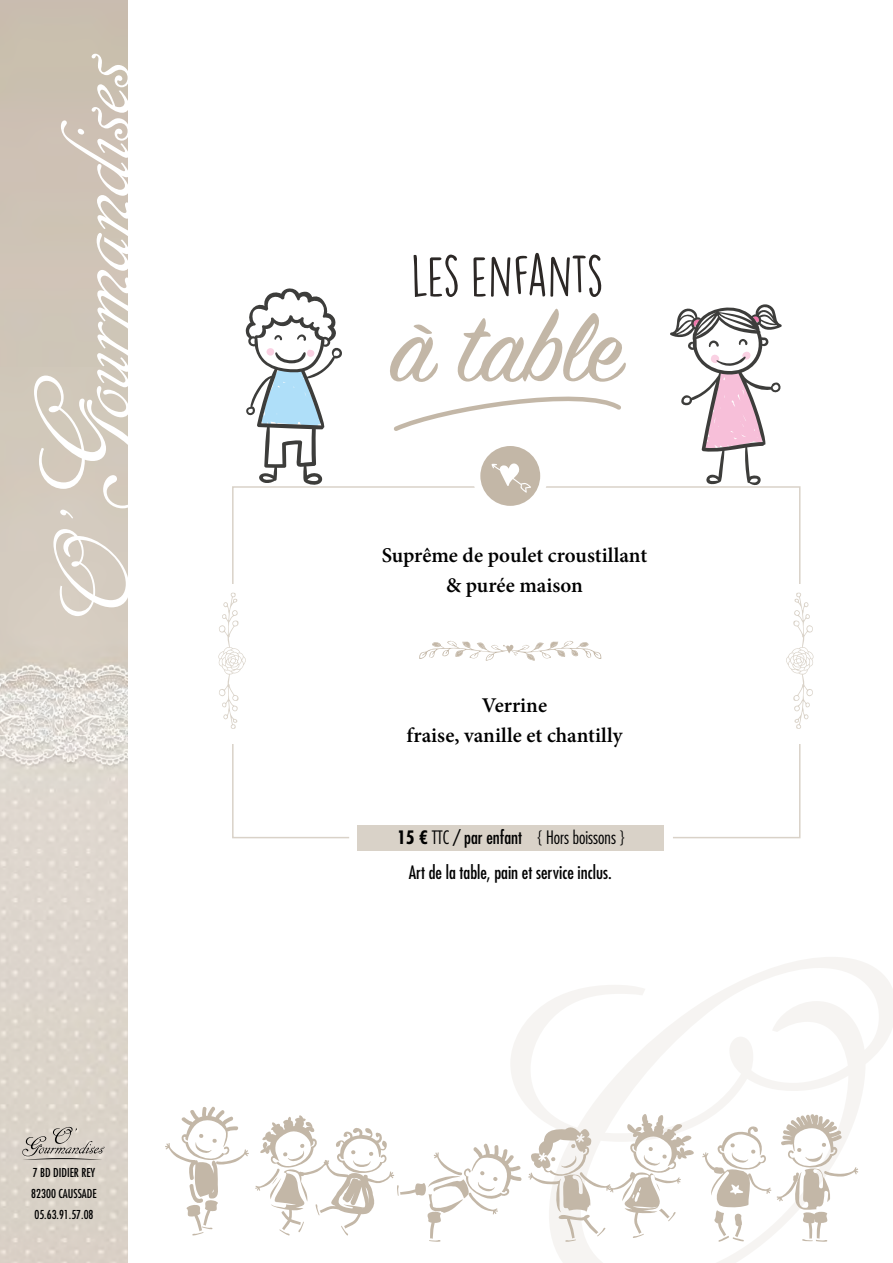
<style>
.page{position:relative;width:893px;height:1263px;background:#fff}
.page>*{position:absolute;margin:0;border:0;box-sizing:border-box;transform-origin:0 0}
.t1{font:108px "Sign Painter House Script";color:#c3b7a7}
.t2{font:52.5px "DK Lemon Yellow Sun";letter-spacing:-.04em;color:#2c2826}
.t3{font:600 21px "Minion Pro";color:#000}
.t4{font:condensed 18px "Futura Std";color:#000}
.t5{font:300 condensed 18px "Futura Std";color:#000}
.t6{font:condensed 12px "Futura Std";color:#000}
.s1{font-weight:700}
.s2{font-weight:400}
</style>
<div class="page">
<img style="left:0;top:0;width:128px;height:1263px">
<svg style="left:53px;top:529px;width:75px;height:87px"></svg>
<svg style="left:34px;top:54px;width:94px;height:464px;background:#d4cbbf"></svg>
<svg style="left:511px;top:957px;width:382px;height:306px"></svg>
<svg style="left:232px;top:486px;width:569px;height:353px"></svg>
<div style="left:213px;top:584px;width:38px;height:160px;background:#fff"></div>
<div style="left:781px;top:584px;width:39px;height:160px;background:#fff"></div>
<div style="left:358px;top:825px;width:306px;height:26px;background:#d9d2c8"></div>
<svg style="left:419px;top:640px;width:182px;height:21px"></svg>
<svg style="left:670px;top:304px;width:112px;height:181px"></svg>
<svg style="left:246px;top:288px;width:96px;height:197px"></svg>
<svg style="left:477px;top:442px;width:67px;height:68px;fill:#c3b7a7"></svg>
<div style="left:473px;top:438px;width:75px;height:75px;border:8px solid #fff;border-radius:50%"></div>
<svg style="left:491px;top:463px;width:40px;height:30px"></svg>
<svg style="left:394px;top:396px;width:227px;height:35px"></svg>
<svg style="left:165px;top:1106px;width:84px;height:129px"></svg>
<svg style="left:702px;top:1113px;width:157px;height:129px"></svg>
<svg style="left:528px;top:1112px;width:168px;height:130px"></svg>
<svg style="left:255px;top:1115px;width:267px;height:127px"></svg>
<svg style="left:786px;top:593px;width:27px;height:136px"></svg>
<svg style="left:218px;top:593px;width:28px;height:136px"></svg>
<svg style="left:22px;top:1127px;width:82px;height:33px;background:#c0bab2"></svg>
<p class="t6" style="left:33px;top:1165px;width:64px">7 BD DIDIER REY</p>
<p class="t6" style="left:31px;top:1186px;width:67px">82300 CAUSSADE</p>
<p class="t6" style="left:34px;top:1207px;width:61px">05.63.91.57.08</p>
<p class="t2" style="left:411px;top:244px;width:194px">LES ENFANTS</p>
<p class="t1" style="left:390px;top:282px;width:234px">à table</p>
<p class="t3" style="left:382px;top:541px;width:267px">Suprême de poulet croustillant</p>
<p class="t3" style="left:446px;top:571px;width:138px">&amp; purée maison</p>
<p class="t3" style="left:482px;top:691px;width:67px">Verrine</p>
<p class="t3" style="left:407px;top:721px;width:217px">fraise, vanille et chantilly</p>
<p class="t5" style="left:397px;top:827px;width:230px"><span class="s1">15 €</span> TTC <span class="s2">/ par enfant</span> { Hors boissons }</p>
<p class="t4" style="left:409px;top:861px;width:204px">Art de la table, pain et service inclus.</p>
</div>
